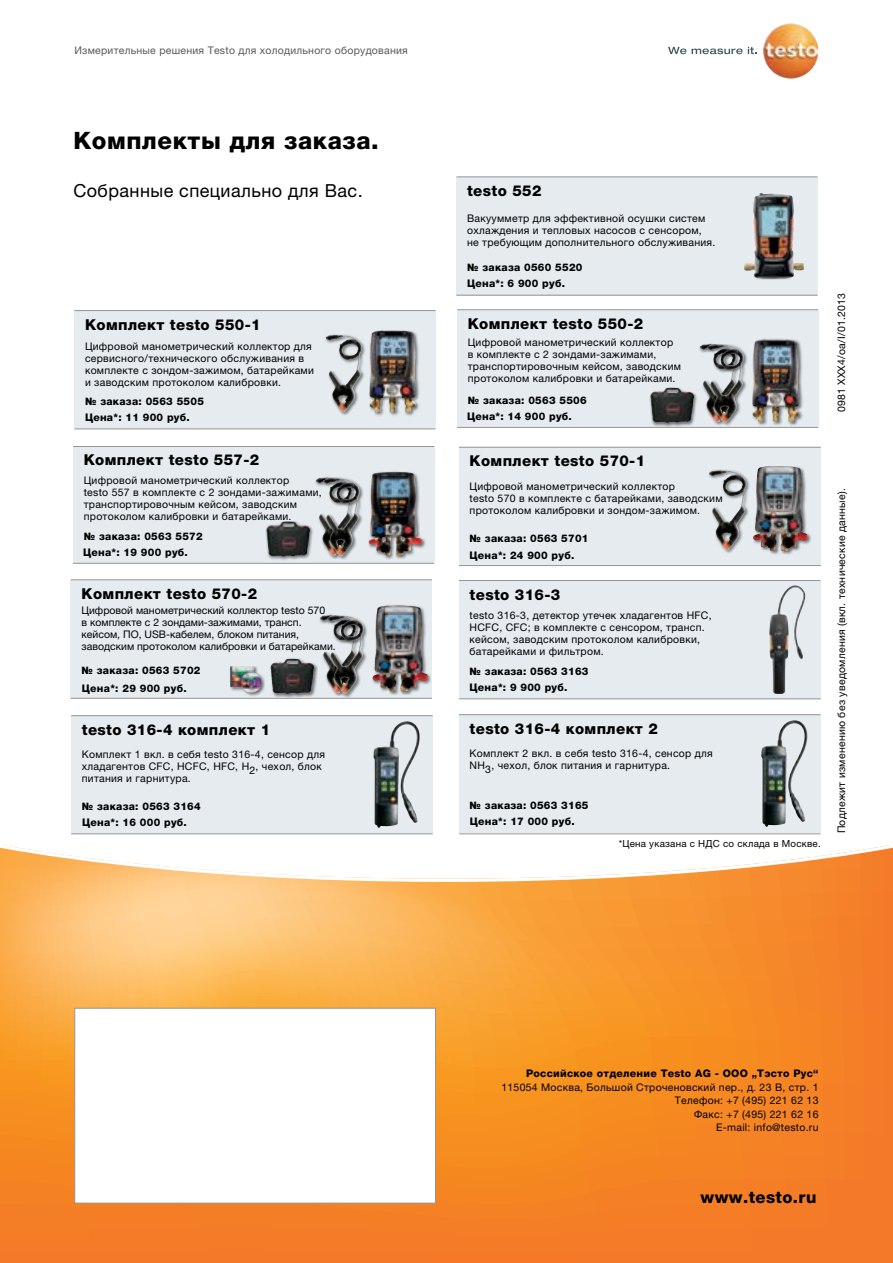
<style>
.page{position:relative;width:893px;height:1263px;background:#fff}
.page>*{position:absolute;margin:0;border:0;box-sizing:border-box;transform-origin:0 0}
.t1{font:800 24px "Helvetica Neue LTW1 G";letter-spacing:.025em;color:#000}
.t2{font:18px "Helvetica Neue LTW1 G";letter-spacing:.025em;color:#000}
.t3{font:800 16.5px "Helvetica Neue LTW1 G";letter-spacing:.025em;color:#000}
.t4{font:800 15px "Helvetica Neue LTW1 G";letter-spacing:.025em;color:#000}
.t5{font:10.5px/12px "Helvetica Neue LTW1 G";letter-spacing:.025em;color:#000}
.t6{font:800 10.5px/16px "Helvetica Neue LTW1 G";letter-spacing:.025em;color:#000}
.t7{font:10.5px/12px "Helvetica Neue LTW1 G";color:#000}
.t8{font:10.5px "Helvetica Neue LTW1 G";letter-spacing:.025em;color:#58595b}
.t9{font:9.75px "Helvetica Neue LTW1 G";letter-spacing:.025em;color:#000}
</style>
<div class="page">
<svg style="left:0;top:845px;width:893px;height:418px;background:#f79c45"></svg>
<div style="left:74px;top:1008px;width:362px;height:195px;background:#fff;border:1px solid #939598"></div>
<div style="left:74px;top:310px;width:361px;height:119px;background:#e5ebef"></div>
<div style="left:459px;top:447px;width:362px;height:119px;background:#e5ebef"></div>
<div style="left:459px;top:580px;width:362px;height:119px;background:#e5ebef"></div>
<div style="left:457px;top:310px;width:361px;height:117px;background:#e5ebef"></div>
<div style="left:71px;top:716px;width:362px;height:118px;background:#e5ebef"></div>
<div style="left:456px;top:177px;width:361px;height:118px;background:#e5ebef"></div>
<div style="left:73px;top:446px;width:361px;height:118px;background:#e5ebef"></div>
<div style="left:71px;top:580px;width:361px;height:118px;background:#e5ebef"></div>
<div style="left:752px;top:338px;width:51px;height:87px;background:#000;opacity:.52"></div>
<img style="left:752px;top:339px;width:21px;height:83px">
<img style="left:700px;top:344px;width:7px;height:51px">
<div style="left:707px;top:344px;width:41px;height:82px;background:#000;opacity:.5"></div>
<img style="left:707px;top:344px;width:33px;height:55px">
<div style="left:649px;top:387px;width:48px;height:39px;background:#000;opacity:.52"></div>
<img style="left:650px;top:388px;width:44px;height:35px">
<div style="left:368px;top:329px;width:51px;height:87px;background:#000;opacity:.52"></div>
<img style="left:369px;top:331px;width:21px;height:81px">
<div style="left:326px;top:333px;width:40px;height:83px;background:#000;opacity:.5"></div>
<img style="left:326px;top:335px;width:33px;height:54px">
<div style="left:753px;top:465px;width:58px;height:90px;background:#000;opacity:.52"></div>
<img style="left:753px;top:466px;width:24px;height:85px">
<div style="left:708px;top:469px;width:42px;height:84px;background:#000;opacity:.5"></div>
<img style="left:709px;top:470px;width:34px;height:56px">
<img style="left:769px;top:585px;width:27px;height:50px">
<img style="left:373px;top:721px;width:34px;height:104px">
<img style="left:744px;top:193px;width:60px;height:86px">
<div style="left:368px;top:471px;width:57px;height:89px;background:#000;opacity:.52"></div>
<img style="left:368px;top:472px;width:28px;height:83px">
<div style="left:372px;top:605px;width:59px;height:90px;background:#000;opacity:.52"></div>
<img style="left:373px;top:606px;width:23px;height:85px">
<img style="left:316px;top:477px;width:7px;height:51px">
<div style="left:323px;top:477px;width:41px;height:83px;background:#000;opacity:.5"></div>
<img style="left:323px;top:478px;width:33px;height:55px">
<div style="left:265px;top:521px;width:48px;height:39px;background:#000;opacity:.52"></div>
<img style="left:266px;top:521px;width:44px;height:35px">
<div style="left:229px;top:666px;width:36px;height:30px;background:#000;opacity:.52"></div>
<img style="left:230px;top:666px;width:31px;height:27px">
<img style="left:320px;top:615px;width:7px;height:51px">
<div style="left:327px;top:615px;width:41px;height:82px;background:#000;opacity:.5"></div>
<img style="left:327px;top:615px;width:34px;height:55px">
<div style="left:270px;top:659px;width:48px;height:39px;background:#000;opacity:.52"></div>
<img style="left:270px;top:659px;width:44px;height:35px">
<img style="left:763px;top:23px;width:55px;height:56px;border-radius:27px">
<svg style="left:668px;top:47px;width:18px;height:7px"></svg>
<svg style="left:692px;top:47px;width:65px;height:7px"></svg>
<hr style="left:457px;top:309px;width:361px;height:1px;background:#939598">
<hr style="left:457px;top:427px;width:361px;height:1px;background:#939598">
<hr style="left:74px;top:310px;width:361px;height:1px;background:#939598">
<hr style="left:74px;top:428px;width:361px;height:1px;background:#939598">
<hr style="left:459px;top:447px;width:362px;height:1px;background:#939598">
<hr style="left:459px;top:565px;width:362px;height:1px;background:#939598">
<hr style="left:459px;top:580px;width:361px;height:1px;background:#939598">
<hr style="left:459px;top:698px;width:362px;height:1px;background:#939598">
<hr style="left:71px;top:715px;width:362px;height:1px;background:#939598">
<hr style="left:459px;top:833px;width:362px;height:1px;background:#939598">
<hr style="left:456px;top:176px;width:361px;height:1px;background:#939598">
<hr style="left:456px;top:295px;width:361px;height:1px;background:#939598">
<hr style="left:73px;top:446px;width:361px;height:1px;background:#939598">
<hr style="left:73px;top:563px;width:361px;height:1px;background:#939598">
<hr style="left:71px;top:579px;width:361px;height:1px;background:#939598">
<hr style="left:71px;top:698px;width:361px;height:1px;background:#939598">
<div style="left:459px;top:715px;width:361px;height:118px;background:#e5ebef"></div>
<img style="left:761px;top:720px;width:34px;height:104px">
<hr style="left:459px;top:714px;width:361px;height:1px;background:#939598">
<hr style="left:71px;top:833px;width:362px;height:1px;background:#939598">
<p class="t8" style="left:74px;top:44px;width:335px">Измерительные решения Testo для холодильного оборудования</p>
<h1 class="t1" style="left:73px;top:126px;width:307px">Комплекты для заказа.</h1>
<h2 class="t2" style="left:73px;top:179px;width:291px">Собранные специально для Вас.</h2>
<h3 class="t4" style="left:467px;top:182px;width:76px">testo 552</h3>
<p class="t5" style="left:467px;top:212px;width:250px">Вакуумметр для эффективной осушки систем охлаждения и тепловых насосов с сенсором, не требующим дополнительного обслуживания.</p>
<p class="t6" style="left:467px;top:259px;width:117px">№ заказа 0560 5520</p>
<p class="t6" style="left:467px;top:275px;width:99px">Цена*: 6 900 руб.</p>
<h3 class="t4" style="left:85px;top:315px;width:177px">Комплект testo 550-1</h3>
<p class="t5" style="left:85px;top:340px;width:230px">Цифровой манометрический коллектор для сервисного/технического обслуживания в комплекте с зондом-зажимом, батарейками и заводским протоколом калибровки.</p>
<p class="t6" style="left:85px;top:393px;width:120px">№ заказа: 0563 5505</p>
<p class="t6" style="left:85px;top:409px;width:106px">Цена*: 11 900 руб.</p>
<h3 class="t4" style="left:468px;top:314px;width:177px">Комплект testo 550-2</h3>
<p class="t5" style="left:468px;top:336px;width:215px">Цифровой манометрический коллектор в комплекте с 2 зондами-зажимами, транспортировочным кейсом, заводским протоколом калибровки и батарейками.</p>
<p class="t6" style="left:468px;top:392px;width:120px">№ заказа: 0563 5506</p>
<p class="t6" style="left:467px;top:408px;width:106px">Цена*: 14 900 руб.</p>
<p class="t5" style="left:835px;top:412px;width:121px;rotate:-90deg">0981 XXX4/oa/I/01.2013</p>
<h3 class="t4" style="left:84px;top:451px;width:177px">Комплект testo 557-2</h3>
<p class="t5" style="left:84px;top:474px;width:240px">Цифровой манометрический коллектор<br>testo 557 в комплекте с 2 зондами-зажимами, транспортировочным кейсом, заводским протоколом калибровки и батарейками.</p>
<p class="t6" style="left:84px;top:528px;width:120px">№ заказа: 0563 5572</p>
<p class="t6" style="left:83px;top:544px;width:106px">Цена*: 19 900 руб.</p>
<h3 class="t4" style="left:82px;top:585px;width:177px">Комплект testo 570-2</h3>
<p class="t7" style="left:82px;top:605px;width:256px">Цифровой манометрический коллектор testo 570<br>в комплекте с 2 зондами-зажимами, трансп. кейсом, ПО, USB-кабелем, блоком питания, заводским протоколом калибровки и батарейками.</p>
<p class="t6" style="left:82px;top:663px;width:120px">№ заказа: 0563 5702</p>
<p class="t6" style="left:82px;top:680px;width:106px">Цена*: 29 900 руб.</p>
<h3 class="t4" style="left:82px;top:720px;width:190px">testo 316-4 комплект 1</h3>
<p class="t5" style="left:82px;top:748px;width:245px">Комплект 1 вкл. в себя testo 316-4, сенсор для хладагентов CFC, HCFC, HFC, H2, чехол, блок питания и гарнитура.</p>
<p class="t6" style="left:82px;top:798px;width:120px">№ заказа: 0563 3164</p>
<p class="t6" style="left:82px;top:814px;width:106px">Цена*: 16 000 руб.</p>
<h3 class="t4" style="left:470px;top:452px;width:177px">Комплект testo 570-1</h3>
<p class="t5" style="left:470px;top:480px;width:254px">Цифровой манометрический коллектор<br>testo 570 в комплекте с батарейками, заводским протоколом калибровки и зондом-зажимом.</p>
<p class="t6" style="left:470px;top:530px;width:120px">№ заказа: 0563 5701</p>
<p class="t6" style="left:470px;top:547px;width:106px">Цена*: 24 900 руб.</p>
<h3 class="t4" style="left:470px;top:585px;width:92px">testo 316-3</h3>
<p class="t5" style="left:470px;top:609px;width:244px">testo 316-3, детектор утечек хладагентов HFC, HCFC, CFC; в комплекте с сенсором, трансп. кейсом, заводским протоколом калибровки, батарейками и фильтром.</p>
<p class="t6" style="left:470px;top:663px;width:120px">№ заказа: 0563 3163</p>
<p class="t6" style="left:470px;top:679px;width:99px">Цена*: 9 900 руб.</p>
<h3 class="t4" style="left:470px;top:719px;width:190px">testo 316-4 комплект 2</h3>
<p class="t5" style="left:470px;top:747px;width:245px">Комплект 2 вкл. в себя testo 316-4, сенсор для<br>NH3, чехол, блок питания и гарнитура.</p>
<p class="t6" style="left:470px;top:797px;width:120px">№ заказа: 0563 3165<br>Цена*: 17 000 руб.</p>
<p class="t5" style="left:835px;top:833px;width:347px;rotate:-90deg">Подлежит изменению без уведомления (вкл. технические данные).</p>
<p class="t9" style="left:619px;top:837px;width:204px">*Цена указана с НДС со склада в Москве.</p>
<p class="t6" style="left:526px;top:1065px;width:294px">Российское отделение Testo AG - ООО „Тэсто Рус“</p>
<p class="t5" style="left:501px;top:1080px;width:319px;line-height:13.5px;text-align:right">115054 Москва, Большой Строченовский пер., д. 23 В, стр. 1<br>Телефон: +7 (495) 221 62 13<br>Факс: +7 (495) 221 62 16<br>E-mail: info@testo.ru</p>
<h3 class="t3" style="left:701px;top:1187px;width:117px">www.testo.ru</h3>
</div>
